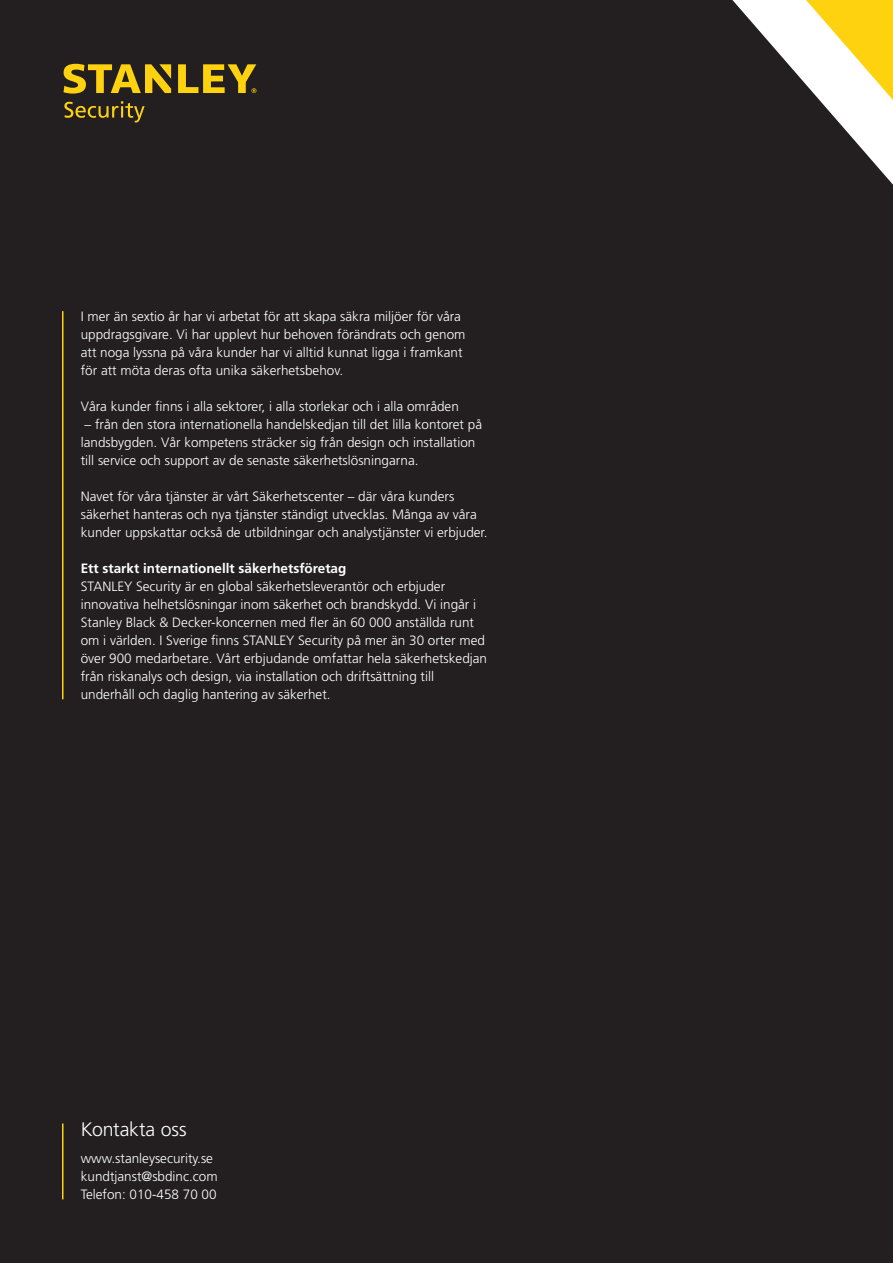
<style>
.page{position:relative;width:893px;height:1263px;background:#231f20}
.page>*{position:absolute;margin:0;border:0;box-sizing:border-box;transform-origin:0 0}
.head_2{font:300 19.5px "Frutiger";letter-spacing:-.005em;color:#fff}
.t1{font:300 13.5px/18px "Frutiger";color:#fff}
.t2{font:700 13.5px "Frutiger";color:#fff}
</style>
<div class="page">
<svg style="left:64px;top:101px;width:81px;height:21px"></svg>
<svg style="left:64px;top:64px;width:192px;height:30px"></svg>
<hr style="left:62px;top:1123px;width:2px;height:76px;background:#fed20e">
<svg style="left:732px;top:0;width:161px;height:185px"></svg>
<hr style="left:62px;top:311px;width:2px;height:388px;background:#fed20e">
<p class="t1" style="left:81px;top:308px;width:386px">I mer än sextio år har vi arbetat för att skapa säkra miljöer för våra uppdragsgivare. Vi har upplevt hur behoven förändrats och genom att noga lyssna på våra kunder har vi alltid kunnat ligga i framkant för att möta deras ofta unika säkerhetsbehov.</p>
<p class="t1" style="left:81px;top:398px;width:380px">Våra kunder finns i alla sektorer, i alla storlekar och i alla områden</p>
<p class="t1" style="left:81px;top:416px;width:403px">– från den stora internationella handelskedjan till det lilla kontoret på landsbygden. Vår kompetens sträcker sig från design och installation till service och support av de senaste säkerhetslösningarna.</p>
<p class="t1" style="left:81px;top:488px;width:408px">Navet för våra tjänster är vårt Säkerhetscenter – där våra kunders säkerhet hanteras och nya tjänster ständigt utvecklas. Många av våra kunder uppskattar också de utbildningar och analystjänster vi erbjuder.</p>
<p class="t2" style="left:81px;top:561px;width:267px">Ett starkt internationellt säkerhetsföretag</p>
<p class="t1" style="left:81px;top:578px;width:408px">STANLEY Security är en global säkerhetsleverantör och erbjuder innovativa helhetslösningar inom säkerhet och brandskydd. Vi ingår i Stanley Black &amp; Decker-koncernen med fler än 60 000 anställda runt om i världen. I Sverige finns STANLEY Security på mer än 30 orter med över 900 medarbetare. Vårt erbjudande omfattar hela säkerhetskedjan från riskanalys och design, via installation och driftsättning till underhåll och daglig hantering av säkerhet.</p>
<p class="head_2" style="left:81px;top:1118px;width:107px">Kontakta oss</p>
<p class="t1" style="left:81px;top:1150px;width:134px">www.stanleysecurity.se</p>
<p class="t1" style="left:81px;top:1168px;width:138px">kundtjanst@sbdinc.com</p>
<p class="t1" style="left:81px;top:1186px;width:137px">Telefon: 010-458 70 00</p>
</div>
